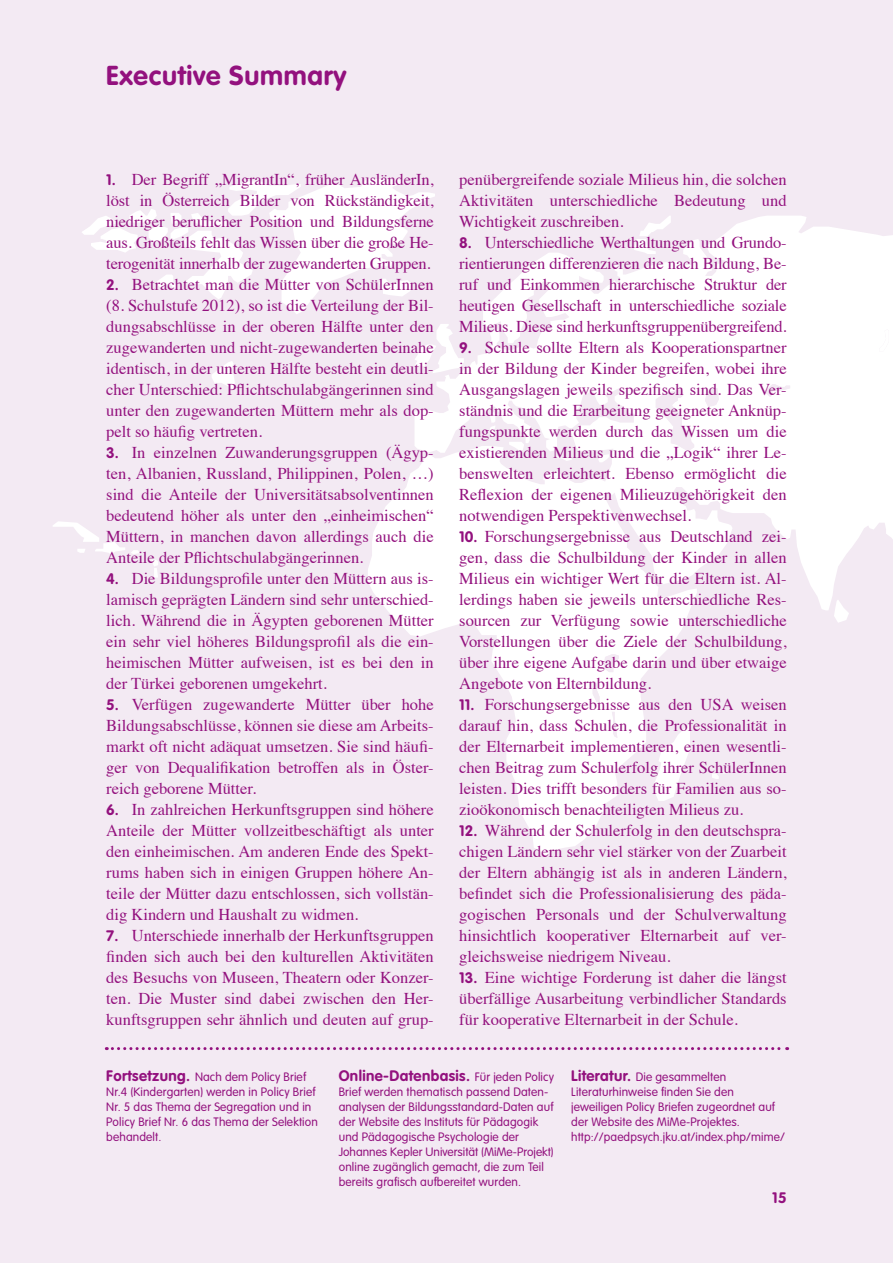
<style>
.page{position:relative;width:893px;height:1263px;background:#f3eaf3}
.page>*{position:absolute;margin:0;border:0;box-sizing:border-box;transform-origin:0 0}
.t1{font:700 27px "VAG Rounded Std";letter-spacing:.025em;color:#93117e}
.t2{font:16.5px/21px "Times";color:#93117e;text-align:justify}
.t3{font:700 15px "VAG Rounded Std";letter-spacing:.025em;color:#93117e}
.t4{font:300 12px/15px "VAG Rounded Std";letter-spacing:.01em;color:#93117e}
.s1{font-family:"VAG Rounded Std";font-weight:700;font-size:15px}
.s2{font-weight:700;font-size:15px}
.s3{font-weight:300;font-size:12px}
</style>
<div class="page">
<svg style="left:212px;top:361px;width:23px;height:28px"></svg>
<svg style="left:53px;top:521px;width:72px;height:33px"></svg>
<svg style="left:131px;top:550px;width:9px;height:4px"></svg>
<svg style="left:152px;top:560px;width:6px;height:17px"></svg>
<svg style="left:82px;top:179px;width:353px;height:135px"></svg>
<svg style="left:368px;top:216px;width:525px;height:640px;fill:#fff"></svg>
<svg style="left:490px;top:412px;width:5px;height:24px"></svg>
<svg style="left:509px;top:442px;width:15px;height:8px"></svg>
<svg style="left:557px;top:455px;width:15px;height:6px"></svg>
<svg style="left:598px;top:454px;width:11px;height:8px"></svg>
<svg style="left:634px;top:216px;width:37px;height:38px"></svg>
<svg style="left:879px;top:329px;width:10px;height:22px"></svg>
<svg style="left:656px;top:390px;width:38px;height:60px"></svg>
<svg style="left:705px;top:388px;width:14px;height:18px"></svg>
<svg style="left:764px;top:384px;width:26px;height:13px"></svg>
<svg style="left:604px;top:654px;width:15px;height:18px"></svg>
<svg style="left:593px;top:682px;width:7px;height:20px"></svg>
<svg style="left:612px;top:712px;width:5px;height:26px"></svg>
<svg style="left:654px;top:724px;width:36px;height:77px"></svg>
<svg style="left:712px;top:768px;width:15px;height:11px"></svg>
<svg style="left:834px;top:599px;width:15px;height:24px"></svg>
<svg style="left:106px;top:1047px;width:682px;height:3px"></svg>
<h1 class="t1" style="left:106px;top:59px;width:242px">Executive Summary</h1>
<p class="t2" style="left:106px;top:168px;width:329px"><span class="s1">1.</span> Der Begriff „MigrantIn“, früher AusländerIn, löst in Österreich Bilder von Rückständigkeit, niedriger beruflicher Position und Bildungsferne aus. Großteils fehlt das Wissen über die große He&shy;terogenität innerhalb der zugewanderten Gruppen.</p>
<p class="t2" style="left:106px;top:273px;width:329px"><span class="s1">2.</span> Betrachtet man die Mütter von SchülerInnen (8. Schulstufe 2012), so ist die Verteilung der Bil&shy;dungsabschlüsse in der oberen Hälfte unter den zugewanderten und nicht-zugewanderten beinahe identisch, in der unteren Hälfte besteht ein deutli&shy;cher Unterschied: Pflichtschulabgängerinnen sind unter den zugewanderten Müttern mehr als dop&shy;pelt so häufig vertreten.</p>
<p class="t2" style="left:106px;top:441px;width:329px"><span class="s1">3.</span> In einzelnen Zuwanderungsgruppen (Ägyp&shy;ten, Albanien, Russland, Philippinen, Polen, …) sind die Anteile der Universitätsabsolventinnen bedeutend höher als unter den „einheimischen“ Müttern, in manchen davon allerdings auch die Anteile der Pflichtschulabgängerinnen.</p>
<p class="t2" style="left:106px;top:567px;width:329px"><span class="s1">4.</span> Die Bildungsprofile unter den Müttern aus is&shy;lamisch geprägten Ländern sind sehr unterschied&shy;lich. Während die in Ägypten geborenen Mütter ein sehr viel höheres Bildungsprofil als die ein&shy;heimischen Mütter aufweisen, ist es bei den in der Türkei geborenen umgekehrt.</p>
<p class="t2" style="left:106px;top:693px;width:329px"><span class="s1">5.</span> Verfügen zugewanderte Mütter über hohe Bildungsabschlüsse, können sie diese am Arbeits&shy;markt oft nicht adäquat umsetzen. Sie sind häufi&shy;ger von Dequalifikation betroffen als in Öster&shy;reich geborene Mütter.</p>
<p class="t2" style="left:106px;top:798px;width:329px"><span class="s1">6.</span> In zahlreichen Herkunftsgruppen sind höhere Anteile der Mütter vollzeitbeschäftigt als unter den einheimischen. Am anderen Ende des Spekt&shy;rums haben sich in einigen Gruppen höhere An&shy;teile der Mütter dazu entschlossen, sich vollstän&shy;dig Kindern und Haushalt zu widmen.</p>
<p class="t2" style="left:106px;top:924px;width:329px"><span class="s1">7.</span> Unterschiede innerhalb der Herkunftsgruppen finden sich auch bei den kulturellen Aktivitäten des Besuchs von Museen, Theatern oder Konzer&shy;ten. Die Muster sind dabei zwischen den Her&shy;kunftsgruppen sehr ähnlich und deuten auf grup-</p>
<p class="t2" style="left:459px;top:168px;width:329px">penübergreifende soziale Milieus hin, die solchen Aktivitäten unterschiedliche Bedeutung und Wichtigkeit zuschreiben.</p>
<p class="t2" style="left:459px;top:231px;width:329px"><span class="s1">8.</span> Unterschiedliche Werthaltungen und Grundo&shy;rientierungen differenzieren die nach Bildung, Be&shy;ruf und Einkommen hierarchische Struktur der heutigen Gesellschaft in unterschiedliche soziale Milieus. Diese sind herkunftsgruppenübergreifend.</p>
<p class="t2" style="left:459px;top:336px;width:329px"><span class="s1">9.</span> Schule sollte Eltern als Kooperationspartner in der Bildung der Kinder begreifen, wobei ihre Ausgangslagen jeweils spezifisch sind. Das Ver&shy;ständnis und die Erarbeitung geeigneter Anknüp&shy;fungspunkte werden durch das Wissen um die existierenden Milieus und die „Logik“ ihrer Le&shy;benswelten erleichtert. Ebenso ermöglicht die Reflexion der eigenen Milieuzugehörigkeit den notwendigen Perspektivenwechsel.</p>
<p class="t2" style="left:459px;top:525px;width:329px"><span class="s1">10.</span> Forschungsergebnisse aus Deutschland zei&shy;gen, dass die Schulbildung der Kinder in allen Milieus ein wichtiger Wert für die Eltern ist. Al&shy;lerdings haben sie jeweils unterschiedliche Res&shy;sourcen zur Verfügung sowie unterschiedliche Vorstellungen über die Ziele der Schulbildung, über ihre eigene Aufgabe darin und über etwaige Angebote von Elternbildung.</p>
<p class="t2" style="left:459px;top:693px;width:329px"><span class="s1">11.</span> Forschungsergebnisse aus den USA weisen darauf hin, dass Schulen, die Professionalität in der Elternarbeit implementieren, einen wesentli&shy;chen Beitrag zum Schulerfolg ihrer SchülerInnen leisten. Dies trifft besonders für Familien aus so&shy;zioökonomisch benachteiligten Milieus zu.</p>
<p class="t2" style="left:459px;top:819px;width:329px"><span class="s1">12.</span> Während der Schulerfolg in den deutschspra&shy;chigen Ländern sehr viel stärker von der Zuarbeit der Eltern abhängig ist als in anderen Ländern, befindet sich die Professionalisierung des päda&shy;gogischen Personals und der Schulverwaltung hinsichtlich kooperativer Elternarbeit auf ver&shy;gleichsweise niedrigem Niveau.</p>
<p class="t2" style="left:459px;top:966px;width:329px"><span class="s1">13.</span> Eine wichtige Forderung ist daher die längst überfällige Ausarbeitung verbindlicher Standards für kooperative Elternarbeit in der Schule.</p>
<p class="t4" style="left:106px;top:1070px;width:213px"><span class="s2">Fortsetzung.</span> Nach dem Policy Brief Nr.4 (Kindergarten) werden in Policy Brief Nr. 5 das Thema der Segregation und in Policy Brief Nr. 6 das Thema der Selektion behandelt.</p>
<p class="t3" style="left:339px;top:1067px;width:217px">Online-Datenbasis. <span class="s3">Für jeden Policy</span></p>
<p class="t4" style="left:339px;top:1085px;width:217px">Brief werden thematisch passend Daten&shy;analysen der Bildungsstandard-Daten auf der Website des Instituts für Pädagogik und Pädagogische Psychologie der Johannes Kepler Universität (MiMe-Projekt) online zugänglich gemacht, die zum Teil bereits grafisch aufbereitet wurden.</p>
<p class="t4" style="left:571px;top:1070px;width:215px"><span class="s2">Literatur.</span> Die gesammelten Literaturhinweise finden Sie den jeweiligen Policy Briefen zugeordnet auf der Website des MiMe-Projektes. http://paedpsych.jku.at/index.php/mime/</p>
<p class="t3" style="left:772px;top:1189px;width:16px">15</p>
</div>
